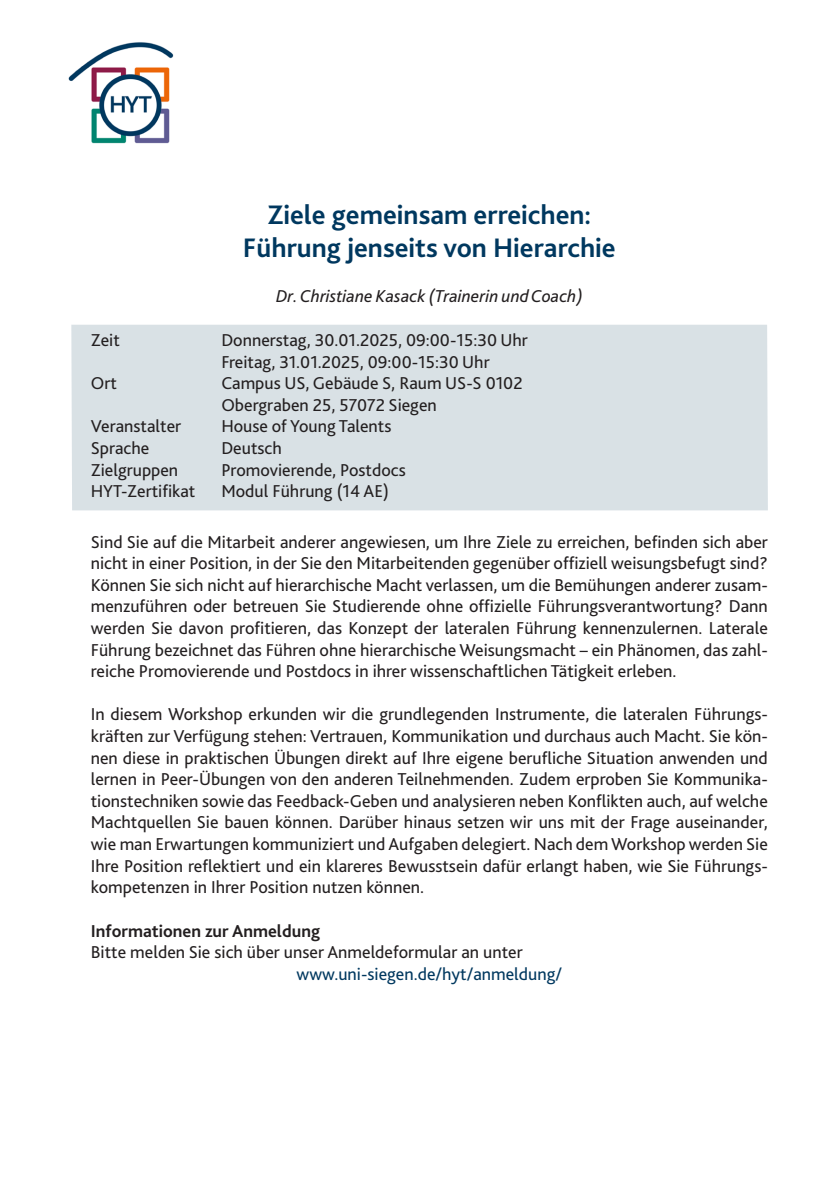
<style>
.page{position:relative;width:840px;height:1191px;background:#fff}
.page>*{position:absolute;margin:0;border:0;box-sizing:border-box;transform-origin:0 0}
.Titel{font:700 28px/33.6px "Bliss 2";color:#00385f;text-align:center}
.Haupttext{font:18px/21.6px "Bliss 2";color:#231f20;text-align:justify}
.Formalia{font:18px "Bliss 2";color:#231f20}
.Lehrende_Person{font:italic 18px "Bliss 2";color:#231f20}
.LINKS{font:18px "Bliss 2";color:#00385f}
.Infos_zur_Anmeldung{font:700 18px "Bliss 2";color:#231f20}
</style>
<div class="page">
<img style="left:68px;top:42px;width:106px;height:102px">
<div style="left:71px;top:325px;width:696px;height:185px;background:#d9e1e5"></div>
<p class="Titel" style="left:243px;top:197px;width:374px">Ziele gemeinsam erreichen:<br>Führung jenseits von Hierarchie</p>
<p class="Lehrende_Person" style="left:276px;top:284px;width:308px">Dr. Christiane Kasack (Trainerin und Coach)</p>
<p class="Formalia" style="left:91px;top:329px;width:31px">Zeit</p>
<p class="Formalia" style="left:221px;top:329px;width:308px">Donnerstag, 30.01.2025, 09:00-15:30 Uhr</p>
<p class="Formalia" style="left:221px;top:350px;width:270px">Freitag, 31.01.2025, 09:00-15:30 Uhr</p>
<p class="Formalia" style="left:91px;top:372px;width:28px">Ort</p>
<p class="Formalia" style="left:221px;top:372px;width:302px">Campus US, Gebäude S, Raum US-S 0102</p>
<p class="Formalia" style="left:221px;top:393px;width:217px">Obergraben 25, 57072 Siegen</p>
<p class="Formalia" style="left:91px;top:415px;width:92px">Veranstalter</p>
<p class="Formalia" style="left:221px;top:415px;width:171px">House of Young Talents</p>
<p class="Formalia" style="left:91px;top:437px;width:60px">Sprache</p>
<p class="Formalia" style="left:221px;top:437px;width:62px">Deutsch</p>
<p class="Formalia" style="left:91px;top:458px;width:89px">Zielgruppen</p>
<p class="Formalia" style="left:221px;top:458px;width:186px">Promovierende, Postdocs</p>
<p class="Formalia" style="left:91px;top:480px;width:106px">HYT-Zertifikat</p>
<p class="Formalia" style="left:221px;top:480px;width:169px">Modul Führung (14 AE)</p>
<p class="Haupttext" style="left:91px;top:530px;width:678px">Sind Sie auf die Mitarbeit anderer angewiesen, um Ihre Ziele zu erreichen, befinden sich aber nicht in einer Position, in der Sie den Mitarbeitenden gegenüber offiziell weisungsbefugt sind?<br>Können Sie sich nicht auf hierarchische Macht verlassen, um die Bemühungen anderer zusam&shy;menzuführen oder betreuen Sie Studierende ohne offizielle Führungsverantwortung? Dann werden Sie davon profitieren, das Konzept der lateralen Führung kennenzulernen. Laterale Führung bezeichnet das Führen ohne hierarchische Weisungsmacht – ein Phänomen, das zahl&shy;reiche Promovierende und Postdocs in ihrer wissenschaftlichen Tätigkeit erleben.</p>
<p class="Haupttext" style="left:91px;top:703px;width:678px">In diesem Workshop erkunden wir die grundlegenden Instrumente, die lateralen Führungs&shy;kräften zur Verfügung stehen: Vertrauen, Kommunikation und durchaus auch Macht. Sie kön&shy;nen diese in praktischen Übungen direkt auf Ihre eigene berufliche Situation anwenden und lernen in Peer-Übungen von den anderen Teilnehmenden. Zudem erproben Sie Kommunika&shy;tionstechniken sowie das Feedback-Geben und analysieren neben Konflikten auch, auf welche Machtquellen Sie bauen können. Darüber hinaus setzen wir uns mit der Frage auseinander, wie man Erwartungen kommuniziert und Aufgaben delegiert. Nach dem Workshop werden Sie Ihre Position reflektiert und ein klareres Bewusstsein dafür erlangt haben, wie Sie Führungs&shy;kompetenzen in Ihrer Position nutzen können.</p>
<p class="Infos_zur_Anmeldung" style="left:91px;top:919px;width:231px">Informationen zur Anmeldung</p>
<p class="Haupttext" style="left:91px;top:941px;width:433px">Bitte melden Sie sich über unser Anmeldeformular an unter</p>
<p class="LINKS" style="left:296px;top:962px;width:267px">www.uni-siegen.de/hyt/anmeldung/</p>
</div>
